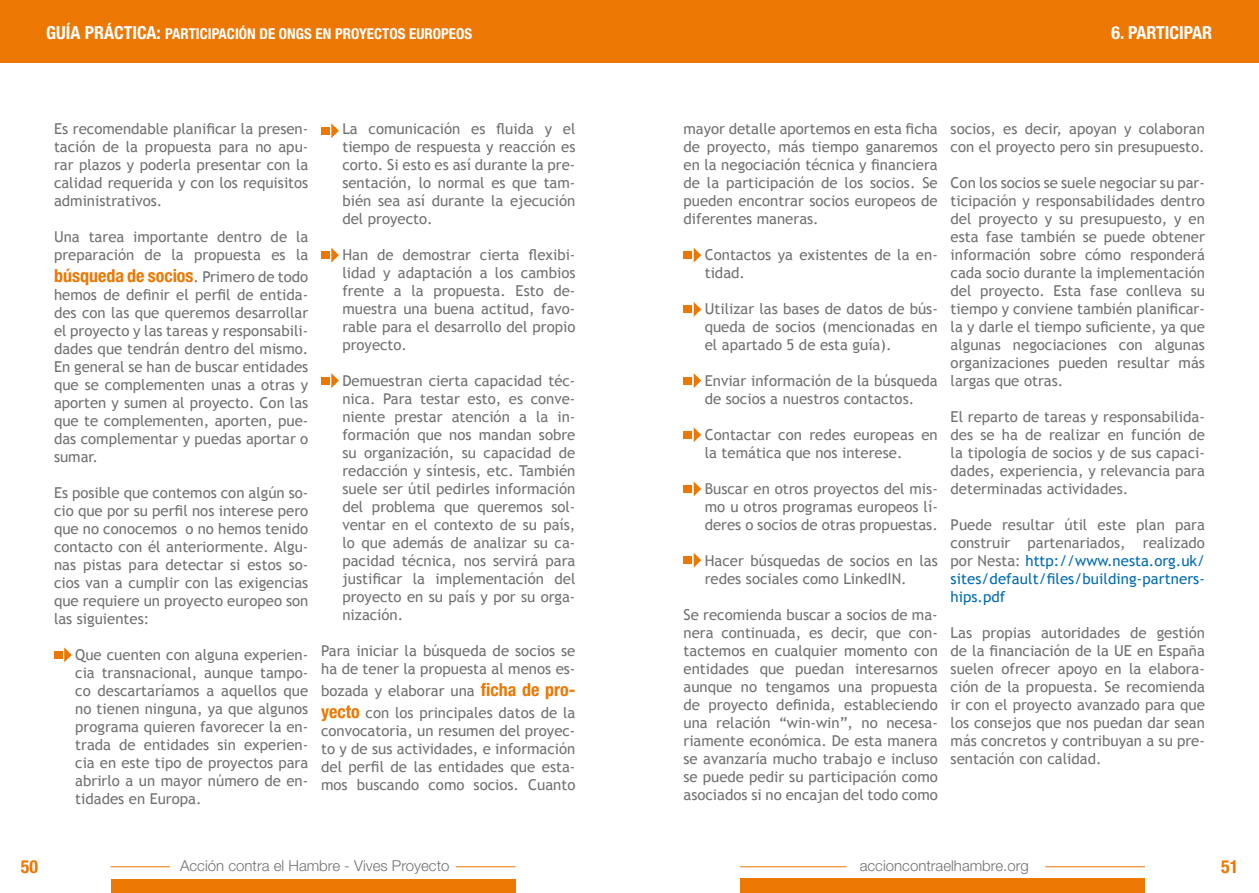
<style>
.page{position:relative;width:1259px;height:893px;background:#fff}
.page>*{position:absolute;margin:0;border:0;box-sizing:border-box;transform-origin:0 0}
.t1{font:700 condensed 18px "Helvetica Neue";color:#ed7703}
.t2{font:700 condensed 18px "Helvetica Neue";color:#fff}
.t3{font:15px/18px "Trebuchet MS";color:#707172;text-align:justify}
.t4{font:300 15px "Helvetica Neue";color:#707172}
.t5{font:700 condensed 15px "Helvetica Neue";color:#fff}
.s1{font-size:18px}
.s2{font-family:"Trebuchet MS";font-weight:400;font-stretch:normal;font-size:15px;color:#707172}
.s3{font-family:"Helvetica Neue";font-weight:700;font-stretch:condensed;font-size:18px;color:#ed7703}
.s4{color:#006bb2}
</style>
<div class="page">
<div style="left:0;top:0;width:629px;height:62px;background:#ed7703"></div>
<hr style="left:111px;top:866px;width:59px;height:1px;background:#ed7703">
<hr style="left:456px;top:866px;width:59px;height:1px;background:#ed7703">
<div style="left:111px;top:879px;width:404px;height:14px;background:#ed7703"></div>
<div style="left:629px;top:0;width:630px;height:62px;background:#ed7703"></div>
<hr style="left:740px;top:866px;width:106px;height:1px;background:#ed7703">
<hr style="left:1045px;top:866px;width:100px;height:1px;background:#ed7703">
<div style="left:740px;top:879px;width:405px;height:14px;background:#ed7703"></div>
<svg style="left:64px;top:647px;width:8px;height:15px"></svg>
<div style="left:54px;top:651px;width:9px;height:8px;background:#ed7703"></div>
<svg style="left:331px;top:123px;width:8px;height:15px"></svg>
<div style="left:321px;top:127px;width:9px;height:7px;background:#ed7703"></div>
<svg style="left:331px;top:248px;width:8px;height:15px"></svg>
<div style="left:321px;top:251px;width:9px;height:8px;background:#ed7703"></div>
<svg style="left:331px;top:373px;width:8px;height:15px"></svg>
<div style="left:321px;top:377px;width:9px;height:7px;background:#ed7703"></div>
<svg style="left:693px;top:248px;width:8px;height:15px"></svg>
<div style="left:683px;top:251px;width:9px;height:8px;background:#ed7703"></div>
<svg style="left:693px;top:302px;width:8px;height:15px"></svg>
<div style="left:683px;top:306px;width:9px;height:7px;background:#ed7703"></div>
<svg style="left:693px;top:373px;width:8px;height:15px"></svg>
<div style="left:683px;top:377px;width:9px;height:7px;background:#ed7703"></div>
<svg style="left:693px;top:427px;width:8px;height:15px"></svg>
<div style="left:683px;top:431px;width:9px;height:7px;background:#ed7703"></div>
<svg style="left:693px;top:481px;width:8px;height:15px"></svg>
<div style="left:683px;top:485px;width:9px;height:8px;background:#ed7703"></div>
<svg style="left:693px;top:553px;width:8px;height:15px"></svg>
<div style="left:683px;top:556px;width:9px;height:8px;background:#ed7703"></div>
<p class="t5" style="left:46px;top:24px;width:427px"><span class="s1">GUÍA PRÁCTICA:</span> PARTICIPACIÓN DE ONGS EN PROYECTOS EUROPEOS</p>
<p class="t2" style="left:1111px;top:21px;width:102px">6. PARTICIPAR</p>
<p class="t3" style="left:54px;top:120px;width:256px">Es recomendable planificar la presen&shy;tación de la propuesta para no apu&shy;rar plazos y poderla presentar con la calidad requerida y con los requisitos administrativos.</p>
<p class="t3" style="left:54px;top:228px;width:256px">Una tarea importante dentro de la preparación de la propuesta es la</p>
<p class="t1" style="left:54px;top:265px;width:256px">búsqueda de socios<span class="s2">. Primero de todo</span></p>
<p class="t3" style="left:54px;top:286px;width:256px">hemos de definir el perfil de entida&shy;des con las que queremos desarrollar el proyecto y las tareas y responsabili&shy;dades que tendrán dentro del mismo.<br>En general se han de buscar entidades que se complementen unas a otras y aporten y sumen al proyecto. Con las que te complementen, aporten, pue&shy;das complementar y puedas aportar o sumar.</p>
<p class="t3" style="left:54px;top:484px;width:256px">Es posible que contemos con algún so&shy;cio que por su perfil nos interese pero que no conocemos o no hemos tenido contacto con él anteriormente. Algu&shy;nas pistas para detectar si estos so&shy;cios van a cumplir con las exigencias que requiere un proyecto europeo son las siguientes:</p>
<p class="t3" style="left:75px;top:646px;width:235px">Que cuenten con alguna experien&shy;cia transnacional, aunque tampo&shy;co descartaríamos a aquellos que no tienen ninguna, ya que algunos programa quieren favorecer la en&shy;trada de entidades sin experien&shy;cia en este tipo de proyectos para abrirlo a un mayor número de en&shy;tidades en Europa.</p>
<p class="t3" style="left:342px;top:120px;width:235px">La comunicación es fluida y el tiempo de respuesta y reacción es corto. Si esto es así durante la pre&shy;sentación, lo normal es que tam&shy;bién sea así durante la ejecución del proyecto.</p>
<p class="t3" style="left:342px;top:246px;width:235px">Han de demostrar cierta flexibi&shy;lidad y adaptación a los cambios frente a la propuesta. Esto de&shy;muestra una buena actitud, favo&shy;rable para el desarrollo del propio proyecto.</p>
<p class="t3" style="left:342px;top:372px;width:235px">Demuestran cierta capacidad téc&shy;nica. Para testar esto, es conve&shy;niente prestar atención a la in&shy;formación que nos mandan sobre su organización, su capacidad de redacción y síntesis, etc. También suele ser útil pedirles información del problema que queremos sol&shy;ventar en el contexto de su país, lo que además de analizar su ca&shy;pacidad técnica, nos servirá para justificar la implementación del proyecto en su país y por su orga&shy;nización.</p>
<p class="t3" style="left:321px;top:642px;width:256px">Para iniciar la búsqueda de socios se ha de tener la propuesta al menos es-</p>
<p class="t3" style="left:321px;top:680px;width:256px;line-height:21.6px">bozada y elaborar una <span class="s3">ficha de pro&shy;yecto</span> con los principales datos de la</p>
<p class="t3" style="left:321px;top:721px;width:256px">convocatoria, un resumen del proyec&shy;to y de sus actividades, e información del perfil de las entidades que esta&shy;mos buscando como socios. Cuanto</p>
<p class="t3" style="left:683px;top:120px;width:256px">mayor detalle aportemos en esta ficha de proyecto, más tiempo ganaremos en la negociación técnica y financiera de la participación de los socios. Se pueden encontrar socios europeos de diferentes maneras.</p>
<p class="t3" style="left:705px;top:246px;width:235px">Contactos ya existentes de la en&shy;tidad.</p>
<p class="t3" style="left:705px;top:300px;width:235px">Utilizar las bases de datos de bús&shy;queda de socios (mencionadas en el apartado 5 de esta guía).</p>
<p class="t3" style="left:705px;top:372px;width:234px">Enviar información de la búsqueda de socios a nuestros contactos.</p>
<p class="t3" style="left:705px;top:426px;width:234px">Contactar con redes europeas en la temática que nos interese.</p>
<p class="t3" style="left:705px;top:480px;width:235px">Buscar en otros proyectos del mis&shy;mo u otros programas europeos lí&shy;deres o socios de otras propuestas.</p>
<p class="t3" style="left:705px;top:552px;width:234px">Hacer búsquedas de socios en las redes sociales como LinkedIN.</p>
<p class="t3" style="left:683px;top:606px;width:256px">Se recomienda buscar a socios de ma&shy;nera continuada, es decir, que con&shy;tactemos en cualquier momento con entidades que puedan interesarnos aunque no tengamos una propuesta de proyecto definida, estableciendo una relación “win-win”, no necesa&shy;riamente económica. De esta manera se avanzaría mucho trabajo e incluso se puede pedir su participación como asociados si no encajan del todo como</p>
<p class="t3" style="left:950px;top:120px;width:256px">socios, es decir, apoyan y colaboran con el proyecto pero sin presupuesto.</p>
<p class="t3" style="left:950px;top:174px;width:256px">Con los socios se suele negociar su par&shy;ticipación y responsabilidades dentro del proyecto y su presupuesto, y en esta fase también se puede obtener información sobre cómo responderá cada socio durante la implementación del proyecto. Esta fase conlleva su tiempo y conviene también planificar&shy;la y darle el tiempo suficiente, ya que algunas negociaciones con algunas organizaciones pueden resultar más largas que otras.</p>
<p class="t3" style="left:950px;top:408px;width:256px">El reparto de tareas y responsabilida&shy;des se ha de realizar en función de la tipología de socios y de sus capaci&shy;dades, experiencia, y relevancia para determinadas actividades.</p>
<p class="t3" style="left:950px;top:516px;width:256px">Puede resultar útil este plan para construir partenariados, realizado por Nesta: <span class="s4">http://www.nesta.org.uk/ sites/default/files/building-partners&shy;hips.pdf</span></p>
<p class="t3" style="left:950px;top:624px;width:256px">Las propias autoridades de gestión de la financiación de la UE en España suelen ofrecer apoyo en la elabora&shy;ción de la propuesta. Se recomienda ir con el proyecto avanzado para que los consejos que nos puedan dar sean más concretos y contribuyan a su pre&shy;sentación con calidad.</p>
<p class="t1" style="left:21px;top:856px;width:19px">50</p>
<p class="t4" style="left:180px;top:856px;width:271px">Acción contra el Hambre - Vives Proyecto</p>
<p class="t1" style="left:1221px;top:856px;width:19px">51</p>
<p class="t4" style="left:859px;top:856px;width:170px">accioncontraelhambre.org</p>
</div>
